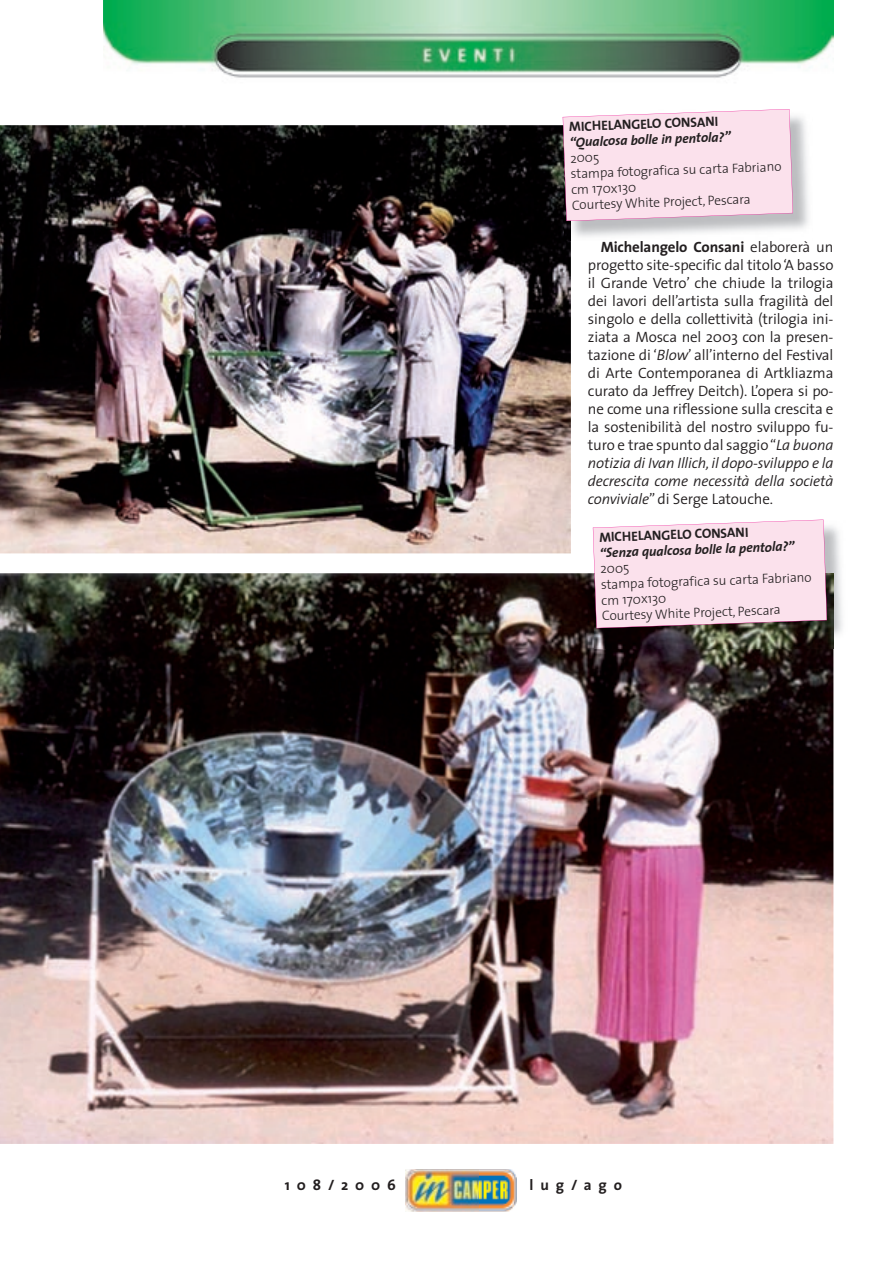
<style>
.page{position:relative;width:893px;height:1263px;background:#fff}
.page>*{position:absolute;margin:0;border:0;box-sizing:border-box;transform-origin:0 0}
.t1{font:300 15px/18px "The Sans";letter-spacing:-.01em;color:#231f20;text-align:justify}
.t2{font:700 15px "The Sans";letter-spacing:.46em;color:#231f20}
.t3{font:300 13.5px/15.8px "The Sans";color:#231f20}
.t4{font:italic 700 13.5px "The Sans";color:#231f20}
.t5{font:700 13.5px "The Sans";color:#231f20}
.s1{font-weight:700}
.s2{font-style:italic}
</style>
<div class="page">
<img style="left:406px;top:1169px;width:110px;height:43px">
<img style="left:103px;top:0;width:730px;height:78px">
<img style="left:0;top:573px;width:833px;height:571px">
<img style="left:0;top:125px;width:571px;height:428px">
<img style="left:827px;top:526px;width:16px;height:122px">
<img style="left:594px;top:573px;width:239px;height:75px">
<svg style="left:593px;top:520px;width:234px;height:108px;background:#f1d8e2"></svg>
<img style="left:564px;top:221px;width:7px;height:20px">
<svg style="left:563px;top:109px;width:230px;height:112px;background:#f6dde8"></svg>
<p class="t5" style="left:569px;top:115px;width:151px;rotate:-2deg">MICHELANGELO CONSANI</p>
<p class="t4" style="left:569px;top:131px;width:163px;rotate:-2deg">“Qualcosa bolle in pentola?”</p>
<p class="t3" style="left:570px;top:150px;width:212px;rotate:-2deg">2005<br>stampa fotografica su carta Fabriano cm 170x130<br>Courtesy White Project, Pescara</p>
<p class="t1" style="left:588px;top:237px;width:247px;text-indent:13px"><span class="s1">Michelangelo Consani</span> elaborerà un progetto site-specific dal titolo ‘A basso il Grande Vetro’ che chiude la trilogia dei lavori dell’artista sulla fragilità del singolo e della collettività (trilogia ini&shy;ziata a Mosca nel 2003 con la presen&shy;tazione di ‘<span class="s2">Blow</span>’ all’interno del Festival di Arte Contemporanea di Artkliazma curato da Jeffrey Deitch). L’opera si po&shy;ne come una riflessione sulla crescita e la sostenibilità del nostro sviluppo fu&shy;turo e trae spunto dal saggio “<span class="s2">La buona notizia di Ivan Illich, il dopo-sviluppo e la decrescita come necessità della società conviviale</span>” di Serge Latouche.</p>
<p class="t5" style="left:599px;top:526px;width:151px;rotate:-2deg">MICHELANGELO CONSANI</p>
<p class="t4" style="left:599px;top:542px;width:196px;rotate:-2deg">“Senza qualcosa bolle la pentola?”</p>
<p class="t3" style="left:600px;top:560px;width:212px;rotate:-2deg">2005<br>stampa fotografica su carta Fabriano cm 170x130<br>Courtesy White Project, Pescara</p>
<p class="t2" style="left:285px;top:1172px;width:113px">108/2006</p>
<p class="t2" style="left:530px;top:1172px;width:94px">lug/ago</p>
</div>
